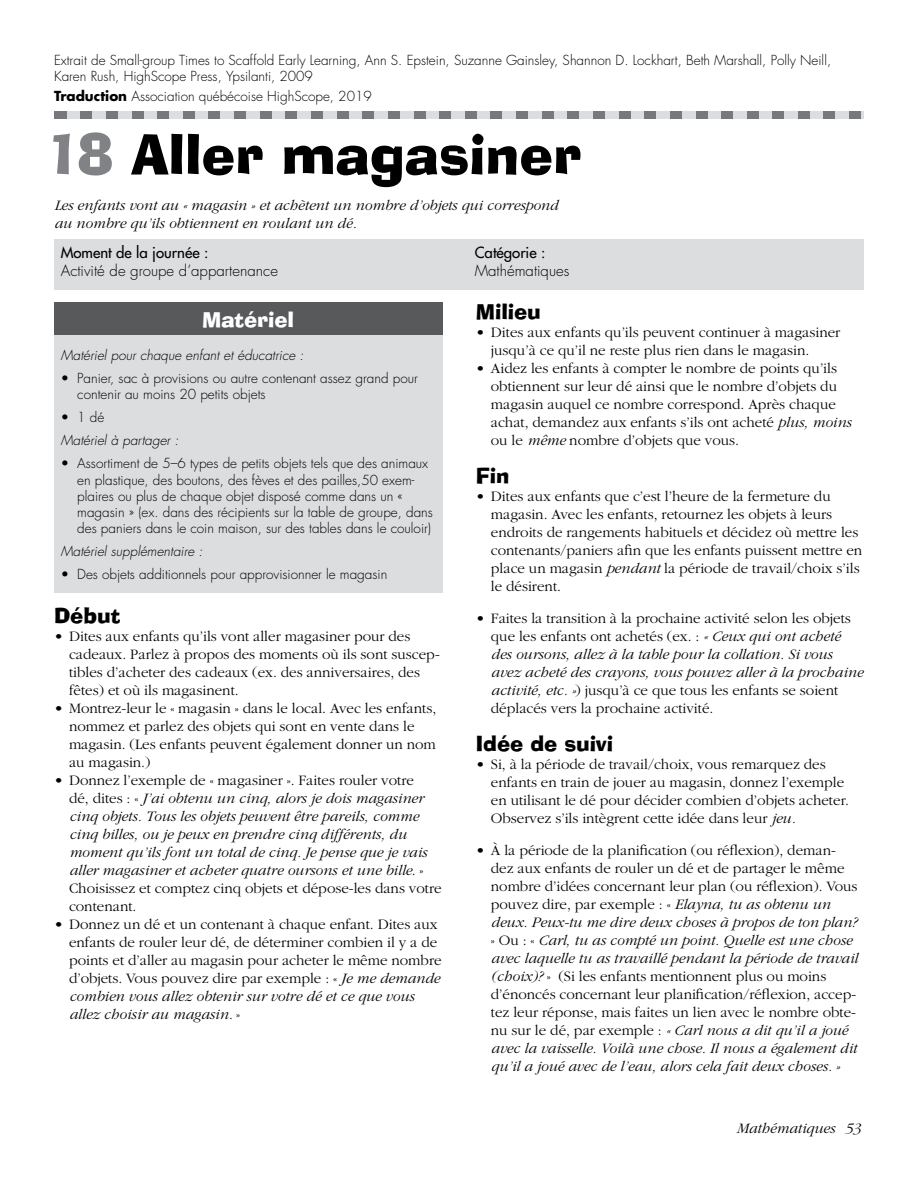
<style>
.page{position:relative;width:918px;height:1188px;background:#fff}
.page>*{position:absolute;margin:0;border:0;box-sizing:border-box;transform-origin:0 0}
.t1{font:54px "Ad Lib BT";letter-spacing:-.005em;color:#000}
.t2{font:21px "Ad Lib BT";letter-spacing:-.005em;color:#000}
.t3{font:21px "Ad Lib BT";letter-spacing:-.005em;color:#fff}
.t4{font:300 15px/18px "Garamond";color:#000}
.t5{font:italic 300 15px/18px "Garamond";color:#000}
.t6{font:300 15px "Futura Std";color:#000}
.t7{font:500 15px "Futura Std";color:#000}
.t8{font:300 13.5px/16.2px "Futura Std";color:#000}
.t9{font:italic 300 13.5px "Futura Std";color:#000}
.s1{font-weight:700}
.s2{color:#808285}
.s3{font-style:normal}
.s4{font-style:italic}
</style>
<div class="page">
<div style="left:54px;top:111px;width:810px;height:8px;background:#dcddde"></div>
<div style="left:54px;top:111px;width:13px;height:8px;background:#77787b"></div>
<div style="left:80px;top:111px;width:12px;height:8px;background:#77787b"></div>
<div style="left:106px;top:111px;width:12px;height:8px;background:#77787b"></div>
<div style="left:132px;top:111px;width:11px;height:8px;background:#77787b"></div>
<div style="left:157px;top:111px;width:12px;height:8px;background:#77787b"></div>
<div style="left:183px;top:111px;width:12px;height:8px;background:#77787b"></div>
<div style="left:209px;top:111px;width:11px;height:8px;background:#77787b"></div>
<div style="left:234px;top:111px;width:12px;height:8px;background:#77787b"></div>
<div style="left:260px;top:111px;width:12px;height:8px;background:#77787b"></div>
<div style="left:285px;top:111px;width:12px;height:8px;background:#77787b"></div>
<div style="left:311px;top:111px;width:12px;height:8px;background:#77787b"></div>
<div style="left:337px;top:111px;width:12px;height:8px;background:#77787b"></div>
<div style="left:362px;top:111px;width:12px;height:8px;background:#77787b"></div>
<div style="left:388px;top:111px;width:12px;height:8px;background:#77787b"></div>
<div style="left:414px;top:111px;width:11px;height:8px;background:#77787b"></div>
<div style="left:439px;top:111px;width:12px;height:8px;background:#77787b"></div>
<div style="left:465px;top:111px;width:12px;height:8px;background:#77787b"></div>
<div style="left:491px;top:111px;width:11px;height:8px;background:#77787b"></div>
<div style="left:516px;top:111px;width:12px;height:8px;background:#77787b"></div>
<div style="left:542px;top:111px;width:12px;height:8px;background:#77787b"></div>
<div style="left:567px;top:111px;width:12px;height:8px;background:#77787b"></div>
<div style="left:593px;top:111px;width:12px;height:8px;background:#77787b"></div>
<div style="left:619px;top:111px;width:12px;height:8px;background:#77787b"></div>
<div style="left:644px;top:111px;width:12px;height:8px;background:#77787b"></div>
<div style="left:670px;top:111px;width:12px;height:8px;background:#77787b"></div>
<div style="left:696px;top:111px;width:11px;height:8px;background:#77787b"></div>
<div style="left:721px;top:111px;width:12px;height:8px;background:#77787b"></div>
<div style="left:747px;top:111px;width:12px;height:8px;background:#77787b"></div>
<div style="left:773px;top:111px;width:11px;height:8px;background:#77787b"></div>
<div style="left:798px;top:111px;width:12px;height:8px;background:#77787b"></div>
<div style="left:823px;top:111px;width:12px;height:8px;background:#77787b"></div>
<div style="left:849px;top:111px;width:12px;height:8px;background:#77787b"></div>
<div style="left:54px;top:239px;width:810px;height:51px;background:#dcddde"></div>
<div style="left:54px;top:336px;width:388px;height:257px;background:#dcddde"></div>
<div style="left:54px;top:302px;width:388px;height:33px;background:#58595b"></div>
<p class="t8" style="left:54px;top:53px;width:779px">Extrait de Small-group Times to Scaffold Early Learning, Ann S. Epstein, Suzanne Gainsley, Shannon D. Lockhart, Beth Marshall, Polly Neill,<br>Karen Rush, HighScope Press, Ypsilanti, 2009</p>
<p class="t8" style="left:54px;top:88px;width:319px"><span class="s1">Traduction</span> Association québécoise HighScope, 2019</p>
<h1 class="t1" style="left:44px;top:120px;width:538px"><span class="s2">18</span> Aller magasiner</h1>
<p class="t5" style="left:54px;top:196px;width:506px">Les enfants vont au « magasin » et achètent un nombre d’objets qui correspond au nombre qu’ils obtiennent en roulant un dé.</p>
<p class="t7" style="left:61px;top:243px;width:149px">Moment de la journée :</p>
<p class="t7" style="left:475px;top:243px;width:72px">Catégorie :</p>
<p class="t6" style="left:61px;top:262px;width:219px">Activité de groupe d’appartenance</p>
<p class="t6" style="left:475px;top:262px;width:96px">Mathématiques</p>
<h2 class="t3" style="left:202px;top:306px;width:94px">Matériel</h2>
<p class="t9" style="left:61px;top:347px;width:244px">Matériel pour chaque enfant et éducatrice :</p>
<p class="t8" style="left:77px;top:371px;width:342px;text-indent:-16px">• Panier, sac à provisions ou autre contenant assez grand pour contenir au moins 20 petits objets</p>
<p class="t8" style="left:61px;top:410px;width:45px">• 1 dé</p>
<p class="t9" style="left:61px;top:432px;width:119px">Matériel à partager :</p>
<p class="t8" style="left:77px;top:456px;width:357px;text-indent:-16px">• Assortiment de 5–6 types de petits objets tels que des animaux en plastique, des boutons, des fèves et des pailles,50 exem&shy;plaires ou plus de chaque objet disposé comme dans un « magasin » (ex. dans des récipients sur la table de groupe, dans des paniers dans le coin maison, sur des tables dans le couloir)</p>
<p class="t9" style="left:61px;top:543px;width:144px">Matériel supplémentaire :</p>
<p class="t8" style="left:61px;top:566px;width:328px">• Des objets additionnels pour approvisionner le magasin</p>
<h2 class="t2" style="left:54px;top:602px;width:68px">Début</h2>
<p class="t4" style="left:69px;top:627px;width:372px;text-indent:-15px">• Dites aux enfants qu’ils vont aller magasiner pour des cadeaux. Parlez à propos des moments où ils sont suscep&shy;tibles d’acheter des cadeaux (ex. des anniversaires, des fêtes) et où ils magasinent.</p>
<p class="t4" style="left:69px;top:699px;width:369px;text-indent:-15px">• Montrez-leur le « magasin » dans le local. Avec les enfants, nommez et parlez des objets qui sont en vente dans le magasin. (Les enfants peuvent également donner un nom au magasin.)</p>
<p class="t5" style="left:69px;top:771px;width:374px;text-indent:-15px"><span class="s3">• Donnez l’exemple de « magasiner ». Faites rouler votre<br>dé, dites : «</span> J’ai obtenu un cinq, alors je dois magasiner cinq objets. Tous les objets peuvent être pareils, comme cinq billes, ou je peux en prendre cinq différents, du moment qu’ils font un total de cinq. Je pense que je vais aller magasiner et acheter quatre oursons et une bille<span class="s3">. » Choisissez et comptez cinq objets et dépose-les dans votre contenant.</span></p>
<p class="t4" style="left:69px;top:915px;width:374px;text-indent:-15px">• Donnez un dé et un contenant à chaque enfant. Dites aux enfants de rouler leur dé, de déterminer combien il y a de points et d’aller au magasin pour acheter le même nombre d’objets. Vous pouvez dire par exemple : « <span class="s4">Je me demande combien vous allez obtenir sur votre dé et ce que vous allez choisir au magasin.</span> »</p>
<h2 class="t2" style="left:476px;top:298px;width:67px">Milieu</h2>
<p class="t4" style="left:491px;top:323px;width:351px;text-indent:-15px">• Dites aux enfants qu’ils peuvent continuer à magasiner jusqu’à ce qu’il ne reste plus rien dans le magasin.</p>
<p class="t4" style="left:491px;top:359px;width:362px;text-indent:-15px">• Aidez les enfants à compter le nombre de points qu’ils obtiennent sur leur dé ainsi que le nombre d’objets du magasin auquel ce nombre correspond. Après chaque achat, demandez aux enfants s’ils ont acheté <span class="s4">plus, moins </span>ou le <span class="s4">même</span> nombre d’objets que vous.</p>
<h2 class="t2" style="left:476px;top:463px;width:35px">Fin</h2>
<p class="t4" style="left:491px;top:488px;width:373px;text-indent:-15px">• Dites aux enfants que c’est l’heure de la fermeture du magasin. Avec les enfants, retournez les objets à leurs endroits de rangements habituels et décidez où mettre les contenants/paniers afin que les enfants puissent mettre en place un magasin <span class="s4">pendant</span> la période de travail/choix s’ils le désirent.</p>
<p class="t4" style="left:491px;top:609px;width:374px;text-indent:-15px">• Faites la transition à la prochaine activité selon les objets que les enfants ont achetés (ex. : <span class="s4">« Ceux qui ont acheté des oursons, allez à la table pour la collation. Si vous avez acheté des crayons, vous pouvez aller à la prochaine activité, etc. »</span>) jusqu’à ce que tous les enfants se soient déplacés vers la prochaine activité.</p>
<h2 class="t2" style="left:476px;top:731px;width:139px">Idée de suivi</h2>
<p class="t4" style="left:491px;top:756px;width:360px;text-indent:-15px">• Si, à la période de travail/choix, vous remarquez des enfants en train de jouer au magasin, donnez l’exemple en utilisant le dé pour décider combien d’objets acheter.<br>Observez s’ils intègrent cette idée dans leur <span class="s4">jeu.</span></p>
<p class="t4" style="left:491px;top:841px;width:369px;text-indent:-15px">• À la période de la planification (ou réflexion), deman&shy;dez aux enfants de rouler un dé et de partager le même nombre d’idées concernant leur plan (ou réflexion). Vous pouvez dire, par exemple : « <span class="s4">Elayna, tu as obtenu un deux. Peux-tu me dire deux choses à propos de ton plan? </span>» Ou : « <span class="s4">Carl, tu as compté un point. Quelle est une chose avec laquelle tu as travaillé pendant la période de travail (choix)?</span> » (Si les enfants mentionnent plus ou moins d’énoncés concernant leur planification/réflexion, accep&shy;tez leur réponse, mais faites un lien avec le nombre obte&shy;nu sur le dé, par exemple : <span class="s4">« Carl nous a dit qu’il a joué avec la vaisselle. Voilà une chose. Il nous a également dit qu’il a joué avec de l’eau, alors cela fait deux choses. »</span></p>
<p class="t5" style="left:736px;top:1119px;width:126px">Mathématiques 53</p>
</div>
